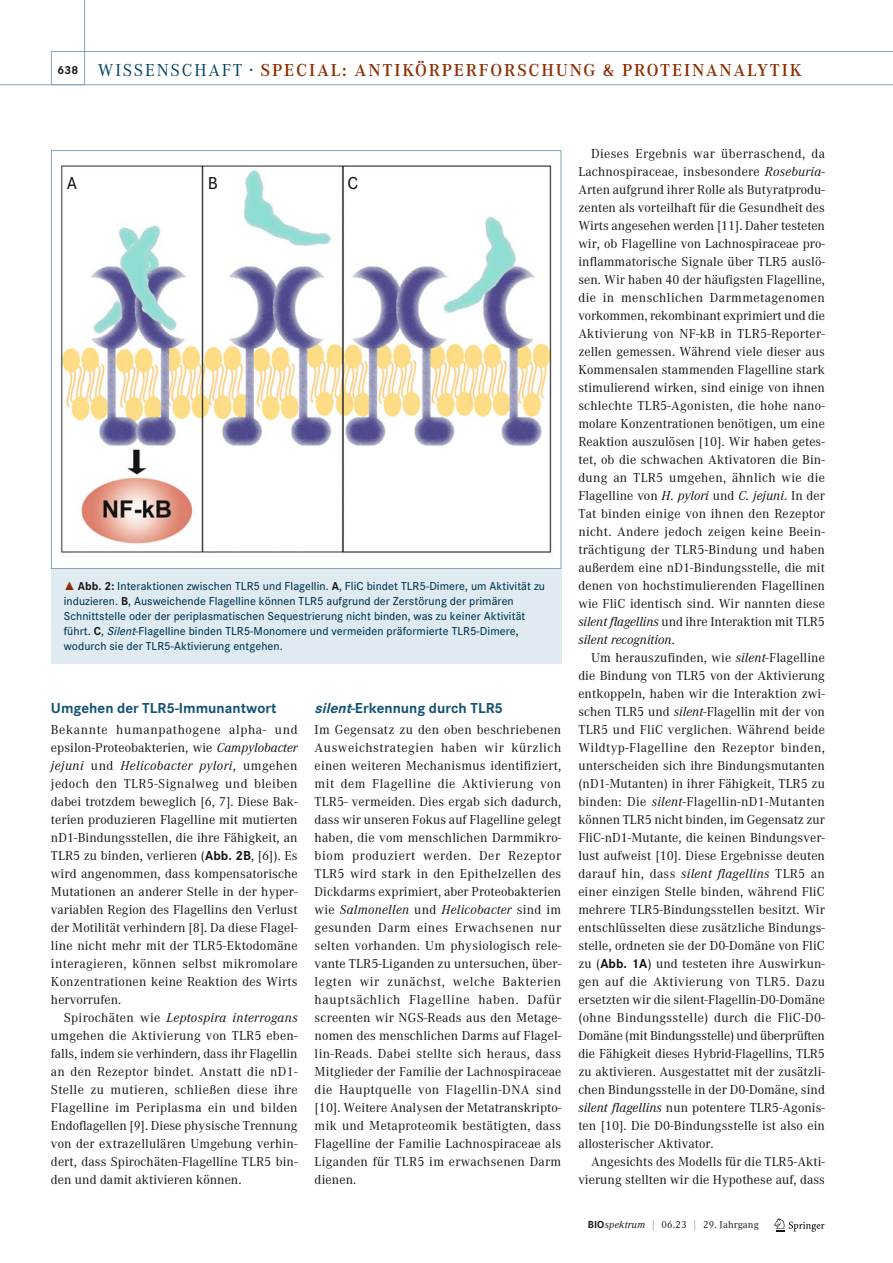
<style>
.page{position:relative;width:893px;height:1263px;background:#fff}
.page>*{position:absolute;margin:0;border:0;box-sizing:border-box;transform-origin:0 0}
.t1{font:600 18px "Corporate A";letter-spacing:.1em;color:#8d2d00}
.t2{font:500 18px "Corporate S";color:#131413}
.t3{font:700 15px "Corporate S";color:#115273}
.t4{font:13.5px/18px "Corporate A";letter-spacing:.005em;color:#131413;text-align:justify}
.t5{font:500 12px/15px "Corporate S";letter-spacing:.005em;color:#003252}
.t6{font:10.5px "Corporate A";letter-spacing:.015em;color:#131413}
.s1{font-family:"Corporate S";font-weight:700;font-size:12px;color:#131413}
.s2{font-weight:400;color:#004264}
.s3{font-family:"The Sans Expert";font-weight:400;color:#8d2d00}
.s4{font-weight:700;color:#131413}
.s5{font-style:italic}
.s6{font-family:"Corporate S";font-weight:700}
.s7{color:#658ba6}
</style>
<div class="page">
<svg style="left:774px;top:1218px;width:50px;height:14px"></svg>
<div style="left:51px;top:569px;width:510px;height:94px;background:#dfebf1"></div>
<img style="left:60px;top:165px;width:492px;height:388px">
<svg style="left:0;top:0;width:85px;height:85px"></svg>
<div style="left:51px;top:51px;width:842px;height:34px;border:1px solid #84a2ba"></div>
<h1 class="t1" style="left:58px;top:63px;width:746px"><span class="s1">638</span> <span class="s2">WISSENSCHAFT ·</span> SPECIAL: ANTIKÖRPERFORSCHUNG &amp; PROTEINANALYTIK</h1>
<h1 class="t2" style="left:67px;top:176px;width:12px">A</h1>
<h1 class="t2" style="left:208px;top:176px;width:12px">B</h1>
<h1 class="t2" style="left:347px;top:176px;width:12px">C</h1>
<p class="t5" style="left:64px;top:580px;width:483px"><span class="s3">˚</span> <span class="s4">Abb. 2:</span> Interaktionen zwischen TLR5 und Flagellin. <span class="s4">A</span>, FliC bindet TLR5-Dimere, um Aktivität zu induzieren. <span class="s4">B</span>, Ausweichende Flagelline können TLR5 aufgrund der Zerstörung der primären Schnittstelle oder der periplasmatischen Sequestrierung nicht binden, was zu keiner Aktivität führt. <span class="s4">C</span>, <span class="s5">Silent</span>-Flagelline binden TLR5-Monomere und vermeiden präformierte TLR5-Dimere, wodurch sie der TLR5-Aktivierung entgehen.</p>
<p class="t3" style="left:51px;top:703px;width:227px">Umgehen der TLR5-Immunantwort</p>
<p class="t4" style="left:51px;top:722px;width:248px">Bekannte humanpathogene alpha- und epsilon-Proteobakterien, wie <span class="s5">Campylobacter jejuni</span> und <span class="s5">Helicobacter pylori</span>, umgehen jedoch den TLR5-Signalweg und bleiben dabei trotzdem beweglich [6, 7]. Diese Bak&shy;terien produzieren Flagelline mit mutierten nD1-Bindungsstellen, die ihre Fähigkeit, an TLR5 zu binden, verlieren (<span class="s6">Abb. 2B</span>, [6]). Es wird angenommen, dass kompensatorische Mutationen an anderer Stelle in der hyper&shy;variablen Region des Flagellins den Verlust der Motilität verhindern [8]. Da diese Flagel&shy;line nicht mehr mit der TLR5-Ektodomäne interagieren, können selbst mikromolare Konzentrationen keine Reaktion des Wirts hervorrufen.</p>
<p class="t4" style="left:51px;top:1010px;width:248px;text-indent:13px">Spirochäten wie <span class="s5">Leptospira interrogans </span>umgehen die Aktivierung von TLR5 eben&shy;falls, indem sie verhindern, dass ihr Flagellin an den Rezeptor bindet. Anstatt die nD1- Stelle zu mutieren, schließen diese ihre Flagel line im Periplasma ein und bilden Endoflagellen [9]. Diese physische Trennung von der extrazellulären Umgebung verhin&shy;dert, dass Spirochäten-Flagelline TLR5 bin&shy;den und damit aktivieren können.</p>
<p class="t3" style="left:315px;top:703px;width:190px"><span class="s5">silent</span>-Erkennung durch TLR5</p>
<p class="t4" style="left:315px;top:722px;width:248px">Im Gegensatz zu den oben beschriebenen Ausweichstrategien haben wir kürzlich einen weiteren Mechanismus identifiziert, mit dem Flagelline die Aktivierung von TLR5- vermeiden. Dies ergab sich dadurch, dass wir unseren Fokus auf Flagelline gelegt haben, die vom menschlichen Darmmikro&shy;biom produziert werden. Der Rezeptor TLR5 wird stark in den Epithelzellen des Dickdarms exprimiert, aber Proteobakterien wie <span class="s5">Salmonellen</span> und <span class="s5">Helicobacter</span> sind im gesunden Darm eines Erwachsenen nur selten vorhanden. Um physiologisch rele&shy;vante TLR5-Liganden zu untersuchen, über&shy;legten wir zunächst, welche Bakterien hauptsächlich Flagelline haben. Dafür screenten wir NGS-Reads aus den Metage&shy;nomen des menschlichen Darms auf Flagel&shy;lin-Reads. Dabei stellte sich heraus, dass Mitglieder der Familie der Lachnospiraceae die Hauptquelle von Flagellin-DNA sind [10]. Weitere Analysen der Metatranskripto&shy;mik und Metaproteomik bestätigten, dass Flagel line der Familie Lachnospiraceae als Liganden für TLR5 im erwachsenen Darm dienen.</p>
<p class="t4" style="left:578px;top:146px;width:248px;text-indent:13px">Dieses Ergebnis war überraschend, da Lachnospiraceae, insbesondere <span class="s5">Roseburia</span>-Arten aufgrund ihrer Rolle als Butyratprodu&shy;zenten als vorteilhaft für die Gesundheit des Wirts angesehen werden [11]. Daher testeten wir, ob Flagelline von Lachnospiraceae pro&shy;inflammatorische Signale über TLR5 auslö&shy;sen. Wir haben 40 der häufigsten Flagelline, die in menschlichen Darmmetagenomen vorkommen, rekombinant exprimiert und die Aktivierung von NF-kB in TLR5-Reporter&shy;zellen gemessen. Während viele dieser aus Kommensalen stammenden Flagelline stark stimulierend wirken, sind einige von ihnen schlechte TLR5-Agonisten, die hohe nano&shy;molare Konzentrationen benötigen, um eine Reaktion auszulösen [10]. Wir haben getes&shy;tet, ob die schwachen Aktivatoren die Bin&shy;dung an TLR5 umgehen, ähnlich wie die Flagelline von <span class="s5">H. pylori</span> und <span class="s5">C. jejuni</span>. In der Tat binden einige von ihnen den Rezeptor nicht. Andere jedoch zeigen keine Beein&shy;trächtigung der TLR5-Bindung und haben außerdem eine nD1-Bindungsstelle, die mit denen von hochstimulierenden Flagellinen wie FliC identisch sind. Wir nannten diese <span class="s5">silent flagellins</span> und ihre Interaktion mit TLR5 <span class="s5">silent recognition</span>.</p>
<p class="t4" style="left:578px;top:650px;width:248px;text-indent:13px">Um herauszufinden, wie <span class="s5">silent</span>-Flagelline die Bindung von TLR5 von der Aktivierung entkoppeln, haben wir die Interaktion zwi&shy;schen TLR5 und <span class="s5">silent</span>-Flagellin mit der von TLR5 und FliC verglichen. Während beide Wildtyp-Flagelline den Rezeptor binden, unterscheiden sich ihre Bindungsmutanten (nD1-Mutanten) in ihrer Fähigkeit, TLR5 zu binden: Die <span class="s5">silent</span>-Flagellin-nD1-Mutanten können TLR5 nicht binden, im Gegensatz zur FliC-nD1-Mutante, die keinen Bindungsver&shy;lust aufweist [10]. Diese Ergebnisse deuten darauf hin, dass <span class="s5">silent flagellins</span> TLR5 an einer einzigen Stelle binden, während FliC mehrere TLR5-Bindungsstellen besitzt. Wir entschlüsselten diese zusätzliche Bindungs&shy;stelle, ordneten sie der D0-Domäne von FliC zu (<span class="s6">Abb. 1A</span>) und testeten ihre Auswirkun&shy;gen auf die Aktivierung von TLR5. Dazu ersetzten wir die silent-Flagellin-D0-Domäne (ohne Bindungsstelle) durch die FliC-D0- Domä ne (mit Bindungsstelle) und überprüften die Fähigkeit dieses Hybrid-Flagellins, TLR5 zu aktivieren. Ausgestattet mit der zusätzli&shy;chen Bindungsstelle in der D0-Domäne, sind <span class="s5">silent flagellins</span> nun potentere TLR5-Agonis&shy;ten [10]. Die D0-Bindungsstelle ist also ein allosterischer Aktivator.</p>
<p class="t4" style="left:578px;top:1154px;width:248px;text-align:right">Angesichts des Modells für die TLR5-Akti&shy;vierung stellten wir die Hypothese auf, dass</p>
<p class="t6" style="left:588px;top:1221px;width:173px"><span class="s6">BIO</span><span class="s5">spektrum</span> <span class="s7">|</span> 06.23 <span class="s7">|</span> 29. Jahrgang</p>
</div>
